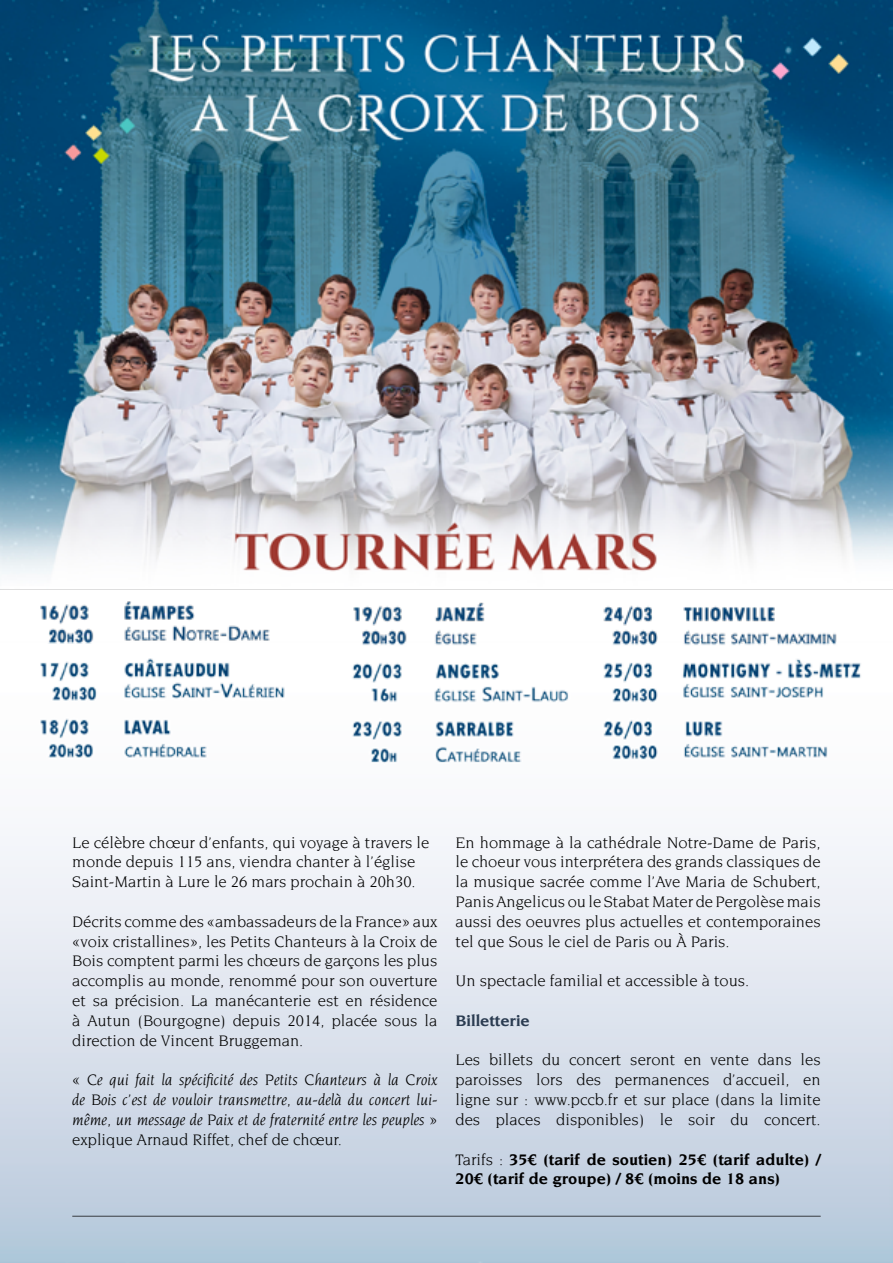
<style>
.page{position:relative;width:893px;height:1263px;background:#fff}
.page>*{position:absolute;margin:0;border:0;box-sizing:border-box;transform-origin:0 0}
.t1{font:16.5px/19.8px "Novarese Std";color:#000;text-align:justify}
.t2{font:italic 16.5px/19.8px "Novarese Std";color:#000;text-align:justify}
.t3{font:700 16.5px/19.8px "Novarese Std";color:#000}
.t4{font:700 16.5px "Novarese Std";color:#2b3c51}
.s1{font-weight:400}
</style>
<div class="page">
<img style="left:0;top:0;width:893px;height:1263px">
<hr style="left:72px;top:1216px;width:749px;height:1px;background:#000">
<p class="t1" style="left:72px;top:832px;width:359px;text-align:left">Le célèbre chœur d’enfants, qui voyage à travers le monde depuis 115 ans, viendra chanter à l’église<br>Saint-Martin à Lure le 26 mars prochain à 20h30.</p>
<p class="t1" style="left:72px;top:911px;width:367px">Décrits comme des «ambassadeurs de la France» aux «voix cristallines», les Petits Chanteurs à la Croix de Bois comptent parmi les chœurs de garçons les plus accomplis au monde, renommé pour son ouverture et sa précision. La manécanterie est en résidence à Autun (Bourgogne) depuis 2014, placée sous la direction de Vincent Bruggeman.</p>
<p class="t2" style="left:72px;top:1070px;width:367px">« Ce qui fait la spécificité des Petits Chanteurs à la Croix de Bois c’est de vouloir transmettre, au-delà du concert lui&shy;même, un message de Paix et de fraternité entre les peuples »</p>
<p class="t1" style="left:72px;top:1129px;width:271px">explique Arnaud Riffet, chef de chœur.</p>
<p class="t1" style="left:455px;top:832px;width:367px">En hommage à la cathédrale Notre-Dame de Paris, le choeur vous interprétera des grands classiques de la musique sacrée comme l’Ave Maria de Schubert, Panis Angelicus ou le Stabat Mater de Pergolèse mais aussi des oeuvres plus actuelles et contemporaines tel que Sous le ciel de Paris ou À Paris.</p>
<p class="t1" style="left:455px;top:971px;width:295px">Un spectacle familial et accessible à tous.</p>
<p class="t4" style="left:455px;top:1011px;width:76px">Billetterie</p>
<p class="t1" style="left:455px;top:1050px;width:367px">Les billets du concert seront en vente dans les paroisses lors des permanences d’accueil, en ligne sur : www.pccb.fr et sur place (dans la limite des places disponibles) le soir du concert.</p>
<p class="t3" style="left:455px;top:1149px;width:367px"><span class="s1">Tarifs :</span> 35€ (tarif de soutien) 25€ (tarif adulte) /<br>20€ (tarif de groupe) / 8€ (moins de 18 ans)</p>
</div>
